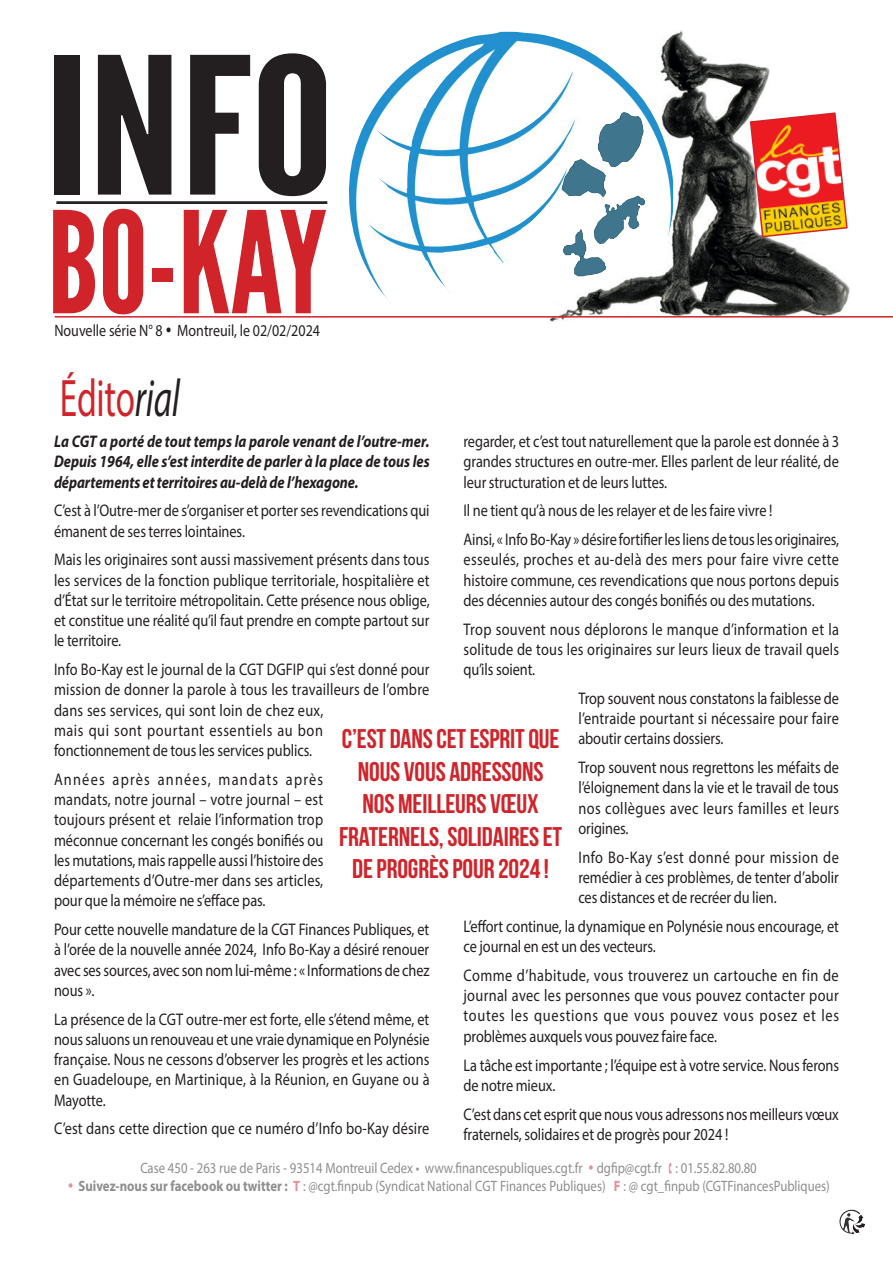
<style>
.page{position:relative;width:893px;height:1263px;background:#fff}
.page>*{position:absolute;margin:0;border:0;box-sizing:border-box;transform-origin:0 0}
.t1{font:190.05px "League Gothic";color:#231f20;scale:1.23 1}
.t2{font:140.7px "League Gothic";color:#d1232a}
.t3{font:52.95px "Myriad Pro";letter-spacing:-.005em;color:#d1232a;scale:.66 1}
.t4{font:700 27px/32.4px "Bebas Neue";letter-spacing:-.005em;color:#d1232a;text-align:center}
.t5{font:16.8px/20.2px "Myriad Pro";letter-spacing:-.005em;color:#231f20;text-align:justify;scale:.85 1}
.t6{font:16.8px/20.2px "Myriad Pro";letter-spacing:.015em;color:#231f20;scale:.85 1}
.t7{font:italic 700 16.8px/20.2px "Myriad Pro";letter-spacing:-.005em;color:#231f20;text-align:justify;scale:.85 1}
.t8{font:16.5px "Myriad Pro";color:#231f20;scale:.85 1}
.t9{font:15px "Myriad Pro";color:#231f20;scale:.85 1}
.s1{font-style:italic;color:#231f20}
.s2{color:#d1232a}
.s3{font-weight:700}
.s4{font-weight:700;color:#d1232a}
</style>
<div class="page">
<img style="left:549px;top:31px;width:301px;height:290px">
<img style="left:349px;top:32px;width:218px;height:272px">
<hr style="left:55px;top:316px;width:838px;height:2px;background:#d1232a">
<img style="left:839px;top:1209px;width:26px;height:26px">
<hr style="left:56px;top:201px;width:271px;height:3px;background:#231f20">
<svg style="left:749px;top:112px;width:99px;height:126px"></svg>
<img style="left:557px;top:106px;width:90px;height:177px">
<h1 class="t1" style="left:45px;top:14px;width:237px">INFO</h1>
<h2 class="t2" style="left:48px;top:179px;width:281px">BO-KAY</h2>
<p class="t8" style="left:54px;top:321px;width:314px">Nouvelle série N° 8 • Montreuil, le 02/02/2024</p>
<h3 class="t3" style="left:60px;top:366px;width:184px">Édito<span class="s1">rial</span></h3>
<p class="t7" style="left:54px;top:431px;width:444px">La CGT a porté de tout temps la parole venant de l’outre-mer.<br>Depuis 1964, elle s’est interdite de parler à la place de tous les départements et territoires au-delà de l’hexagone.</p>
<p class="t5" style="left:54px;top:500px;width:443px">C’est à l’Outre-mer de s’organiser et porter ses revendications qui émanent de ses terres lointaines.</p>
<p class="t5" style="left:54px;top:549px;width:444px">Mais les originaires sont aussi massivement présents dans tous les services de la fonction publique territoriale, hospitalière et d’État sur le territoire métropolitain. Cette présence nous oblige, et constitue une réalité qu’il faut prendre en compte partout sur le territoire.</p>
<p class="t6" style="left:54px;top:659px;width:443px">Info Bo-Kay est le journal de la CGT DGFIP qui s’est donné pour mission de donner la parole à tous les travailleurs de l’ombre dans ses services, qui sont loin de chez eux,<br>mais qui sont pourtant essentiels au bon<br>fonctionnement de tous les services publics.</p>
<p class="t5" style="left:54px;top:769px;width:318px">Années après années, mandats après mandats, notre journal – votre journal – est toujours présent et relaie l’information trop méconnue concernant les congés bonifiés ou les mutations, mais rappelle aussi l’histoire des départements d’Outre-mer dans ses articles, pour que la mémoire ne s’efface pas.</p>
<p class="t5" style="left:54px;top:919px;width:443px">Pour cette nouvelle mandature de la CGT Finances Publiques, et à l’orée de la nouvelle année 2024, Info Bo-Kay a désiré renouer avec ses sources, avec son nom lui-même : « Informations de chez nous ».</p>
<p class="t5" style="left:54px;top:1009px;width:443px">La présence de la CGT outre-mer est forte, elle s’étend même, et nous saluons un renouveau et une vraie dynamique en Polynésie française. Nous ne cessons d’observer les progrès et les actions en Guadeloupe, en Martinique, à la Réunion, en Guyane ou à Mayotte.</p>
<p class="t5" style="left:54px;top:1118px;width:443px">C’est dans cette direction que ce numéro d’Info bo-Kay désire</p>
<p class="t5" style="left:463px;top:431px;width:443px">regarder, et c’est tout naturellement que la parole est donnée à 3 grandes structures en outre-mer. Elles parlent de leur réalité, de leur structuration et de leurs luttes.</p>
<p class="t5" style="left:463px;top:496px;width:443px;line-height:28.8px">Il ne tient qu’à nous de les relayer et de les faire vivre !<br>Ainsi, « Info Bo-Kay » désire fortifier les liens de tous les originaires,</p>
<p class="t5" style="left:463px;top:549px;width:443px">esseulés, proches et au-delà des mers pour faire vivre cette histoire commune, ces revendications que nous portons depuis des décennies autour des congés bonifiés ou des mutations.</p>
<p class="t5" style="left:463px;top:619px;width:444px">Trop souvent nous déplorons le manque d’information et la solitude de tous les originaires sur leurs lieux de travail quels qu’ils soient.</p>
<p class="t5" style="left:578px;top:688px;width:308px">Trop souvent nous constatons la faiblesse de l’entraide pourtant si nécessaire pour faire aboutir certains dossiers.</p>
<p class="t5" style="left:578px;top:757px;width:308px">Trop souvent nous regrettons les méfaits de l’éloignement dans la vie et le travail de tous nos collègues avec leurs familles et leurs origines.</p>
<p class="t5" style="left:578px;top:847px;width:308px">Info Bo-Kay s’est donné pour mission de remédier à ces problèmes, de tenter d’abolir ces distances et de recréer du lien.</p>
<p class="t5" style="left:463px;top:916px;width:443px">L’effort continue, la dynamique en Polynésie nous encourage, et ce journal en est un des vecteurs.</p>
<p class="t5" style="left:463px;top:965px;width:443px">Comme d’habitude, vous trouverez un cartouche en fin de journal avec les personnes que vous pouvez contacter pour toutes les questions que vous pouvez vous posez et les problèmes auxquels vous pouvez faire face.</p>
<p class="t5" style="left:463px;top:1054px;width:443px">La tâche est importante ; l’équipe est à votre service. Nous ferons de notre mieux.</p>
<p class="t5" style="left:463px;top:1103px;width:443px">C’est dans cet esprit que nous vous adressons nos meilleurs vœux fraternels, solidaires et de progrès pour 2024 !</p>
<h3 class="t4" style="left:339px;top:722px;width:225px">C’EST DANS CET ESPRIT QUE<br>NOUS VOUS ADRESSONS<br>NOS MEILLEURS VŒUX<br>FRATERNELS, SOLIDAIRES ET<br>DE PROGRÈS POUR 2024 !</h3>
<p class="t9" style="left:140px;top:1158px;width:727px">Case 450 - 263 rue de Paris - 93514 Montreuil Cedex • www.financespubliques.cgt.fr <span class="s2">•</span> dgfip@cgt.fr : 01.55.82.80.80</p>
<p class="t9" style="left:67px;top:1176px;width:899px"><span class="s2">•</span> <span class="s3">Suivez-nous sur facebook ou twitter :</span> <span class="s4">T</span> : @cgt.finpub (Syndicat National CGT Finances Publiques) <span class="s4">F</span> : @ cgt_finpub (CGTFinancesPubliques)</p>
</div>
